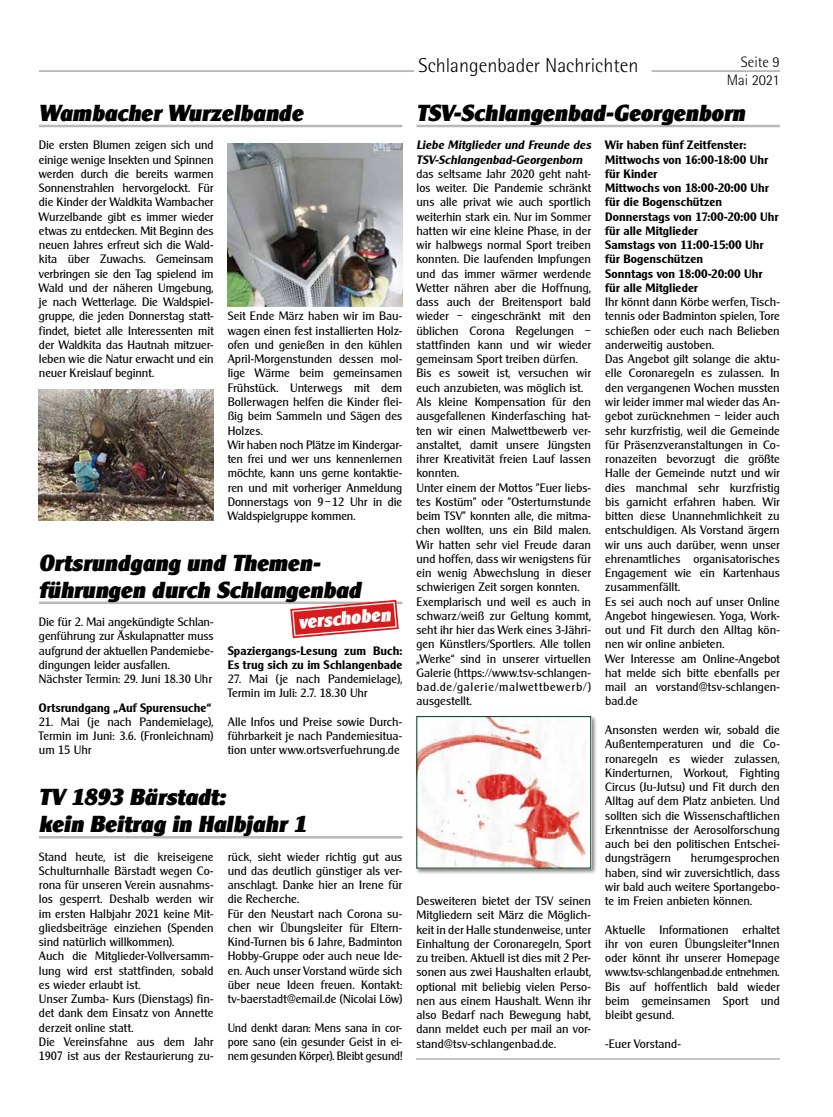
<style>
.page{position:relative;width:833px;height:1117px;background:#fff}
.page>*{position:absolute;margin:0;border:0;box-sizing:border-box;transform-origin:0 0}
.t1{font:italic 22.5px/27px "Cleargothic Serial Heavy Regular";color:#000}
.t2{font:300 20px "Rotis Semi Sans Std";color:#000}
.t3{font:italic 18.75px "Cleargothic Serial Heavy Regular";color:#fff;scale:.95 1}
.t4{font:300 15px/18px "Rotis Semi Sans Std";color:#000;text-align:right}
.t5{font:11.88px/14.2px "Cleargothic Serial Regular";color:#000;text-align:justify}
.t6{font:11.88px/14.2px "Cleargothic Serial Bold";letter-spacing:.005em;color:#000}
.t7{font:italic 11.88px/14.2px "Cleargothic Serial Bold";letter-spacing:.005em;color:#000}
</style>
<div class="page">
<hr style="left:651px;top:70px;width:129px;height:2px;background:#bab9b8">
<hr style="left:39px;top:70px;width:375px;height:2px;background:#bab9b8">
<hr style="left:416px;top:1058px;width:364px;height:1px;background:#c6c5c4">
<hr style="left:39px;top:125px;width:363px;height:2px;background:#bab9b8">
<img style="left:228px;top:144px;width:174px;height:162px">
<img style="left:39px;top:389px;width:174px;height:131px">
<hr style="left:39px;top:601px;width:363px;height:3px;background:#bab9b8">
<svg style="left:290px;top:599px;width:109px;height:39px"></svg>
<hr style="left:416px;top:125px;width:364px;height:2px;background:#bab9b8">
<div style="left:415px;top:714px;width:182px;height:160px;background:#000;opacity:.5"></div>
<img style="left:418px;top:718px;width:171px;height:148px">
<hr style="left:39px;top:835px;width:363px;height:3px;background:#bab9b8">
<h1 class="t1" style="left:39px;top:99px;width:265px">Wambacher Wurzelbande</h1>
<p class="t5" style="left:39px;top:138px;width:176px">Die ersten Blumen zeigen sich und einige wenige Insekten und Spinnen werden durch die bereits warmen Sonnenstrahlen hervorgelockt. Für die Kinder der Waldkita Wambacher Wurzelbande gibt es immer wieder etwas zu entdecken. Mit Beginn des neuen Jahres erfreut sich die Wald&shy;kita über Zuwachs. Gemeinsam verbringen sie den Tag spielend im Wald und der näheren Umgebung, je nach Wetterlage. Die Waldspiel&shy;gruppe, die jeden Donnerstag statt&shy;findet, bietet alle Interessenten mit der Waldkita das Hautnah mitzuer&shy;leben wie die Natur erwacht und ein neuer Kreislauf beginnt.</p>
<p class="t5" style="left:228px;top:309px;width:176px;text-align:left">Seit Ende März haben wir im Bau&shy;wagen einen fest installierten Holz&shy;ofen und genießen in den kühlen<br>April-Morgenstunden dessen mol&shy;lige Wärme beim gemeinsamen<br>Frühstück. Unterwegs mit dem<br>Bollerwagen helfen die Kinder flei&shy;ßig beim Sammeln und Sägen des<br>Holzes.<br>Wir haben noch Plätze im Kindergar&shy;ten frei und wer uns kennenlernen möchte, kann uns gerne kontaktie&shy;ren und mit vorheriger Anmeldung<br>Donnerstags von 9–12 Uhr in die<br>Waldspielgruppe kommen.</p>
<h1 class="t1" style="left:39px;top:549px;width:323px">Ortsrundgang und Themen&shy;führungen durch Schlangenbad</h1>
<p class="t5" style="left:39px;top:614px;width:176px;text-align:left">Die für 2. Mai angekündigte Schlan&shy;genführung zur Äskulapnatter muss aufgrund der aktuellen Pandemiebe&shy;dingungen leider ausfallen.<br>Nächster Termin: 29. Juni 18.30 Uhr</p>
<p class="t6" style="left:39px;top:700px;width:174px">Ortsrundgang „Auf Spurensuche“</p>
<p class="t5" style="left:39px;top:714px;width:176px">21. Mai (je nach Pandemielage), Termin im Juni: 3.6. (Fronleichnam) um 15 Uhr</p>
<h3 class="t3" style="left:297px;top:610px;width:99px;rotate:-5deg">verschoben</h3>
<p class="t6" style="left:228px;top:643px;width:176px">Spaziergangs-Lesung zum Buch:<br>Es trug sich zu im Schlangenbade</p>
<p class="t5" style="left:228px;top:671px;width:176px">27. Mai (je nach Pandemielage),<br>Termin im Juli: 2.7. 18.30 Uhr</p>
<p class="t5" style="left:228px;top:714px;width:176px">Alle Infos und Preise sowie Durch&shy;führbarkeit je nach Pandemiesitua&shy;tion unter www.ortsverfuehrung.de</p>
<h1 class="t1" style="left:39px;top:783px;width:269px">TV 1893 Bärstadt:<br>kein Beitrag in Halbjahr 1</h1>
<p class="t5" style="left:39px;top:849px;width:176px;text-align:left">Stand heute, ist die kreiseigene<br>Schulturnhalle Bärstadt wegen Co&shy;rona für unseren Verein ausnahms&shy;los gesperrt. Deshalb werden wir im ersten Halbjahr 2021 keine Mit&shy;gliedsbeiträge einziehen (Spenden sind natürlich willkommen).<br>Auch die Mitglieder-Vollversamm&shy;lung wird erst stattfinden, sobald es wieder erlaubt ist.<br>Unser Zumba- Kurs (Dienstags) fin&shy;det dank dem Einsatz von Annette derzeit online statt.<br>Die Vereinsfahne aus dem Jahr<br>1907 ist aus der Restaurierung zu-</p>
<p class="t5" style="left:228px;top:849px;width:176px;text-align:left">rück, sieht wieder richtig gut aus und das deutlich günstiger als ver&shy;anschlagt. Danke hier an Irene für die Recherche.<br>Für den Neustart nach Corona su&shy;chen wir Übungsleiter für Eltern-<br>Kind-Turnen bis 6 Jahre, Badminton<br>Hobby-Gruppe oder auch neue Ide&shy;en. Auch unser Vorstand würde sich über neue Ideen freuen. Kontakt: tv-baerstadt@email.de (Nicolai Löw)</p>
<p class="t5" style="left:228px;top:1020px;width:176px">Und denkt daran: Mens sana in cor&shy;pore sano (ein gesunder Geist in ei&shy;nem gesunden Körper). Bleibt gesund!</p>
<h2 class="t2" style="left:418px;top:54px;width:221px">Schlangenbader Nachrichten</h2>
<p class="t4" style="left:726px;top:53px;width:55px">Seite 9<br>Mai 2021</p>
<h1 class="t1" style="left:416px;top:99px;width:330px">TSV-Schlangenbad-Georgenborn</h1>
<p class="t7" style="left:416px;top:138px;width:176px">Liebe Mitglieder und Freunde des<br>TSV-Schlangenbad-Georgenborn</p>
<p class="t5" style="left:416px;top:166px;width:176px;text-align:left">das seltsame Jahr 2020 geht naht&shy;los weiter. Die Pandemie schränkt uns alle privat wie auch sportlich weiterhin stark ein. Nur im Sommer hatten wir eine kleine Phase, in der wir halbwegs normal Sport treiben konnten. Die laufenden Impfungen und das immer wärmer werdende<br>Wetter nähren aber die Hoffnung, dass auch der Breitensport bald wieder – eingeschränkt mit den üblichen Corona Regelungen – stattfinden kann und wir wieder gemeinsam Sport treiben dürfen.<br>Bis es soweit ist, versuchen wir euch anzubieten, was möglich ist.<br>Als kleine Kompensation für den ausgefallenen Kinderfasching hat&shy;ten wir einen Malwettbewerb ver&shy;anstaltet, damit unsere Jüngsten ihrer Kreativität freien Lauf lassen konnten.<br>Unter einem der Mottos "Euer liebs&shy;tes Kostüm" oder "Osterturnstunde beim TSV" konnten alle, die mitma&shy;chen wollten, uns ein Bild malen.<br>Wir hatten sehr viel Freude daran und hoffen, dass wir wenigstens für ein wenig Abwechslung in dieser schwierigen Zeit sorgen konnten.<br>Exemplarisch und weil es auch in schwarz/weiß zur Geltung kommt, seht ihr hier das Werk eines 3-Jähri&shy;gen Künstlers/Sportlers. Alle tollen „Werke“ sind in unserer virtuellen<br>Galerie (https://www.tsv-schlangen&shy;bad.de/galerie/malwettbewerb/) ausgestellt.</p>
<p class="t6" style="left:605px;top:138px;width:175px">Wir haben fünf Zeitfenster:<br>Mittwochs von 16:00-18:00 Uhr für Kinder<br>Mittwochs von 18:00-20:00 Uhr für die Bogenschützen<br>Donnerstags von 17:00-20:00 Uhr für alle Mitglieder<br>Samstags von 11:00-15:00 Uhr für Bogenschützen<br>Sonntags von 18:00-20:00 Uhr für alle Mitglieder</p>
<p class="t5" style="left:605px;top:295px;width:176px;text-align:left">Ihr könnt dann Körbe werfen, Tisch&shy;tennis oder Badminton spielen, Tore schießen oder euch nach Belieben anderweitig austoben.<br>Das Angebot gilt solange die aktu&shy;elle Coronaregeln es zulassen. In den vergangenen Wochen mussten wir leider immer mal wieder das An&shy;gebot zurücknehmen – leider auch sehr kurzfristig, weil die Gemeinde für Präsenzveranstaltungen in Co&shy;ronazeiten bevorzugt die größte<br>Halle der Gemeinde nutzt und wir dies manchmal sehr kurzfristig bis garnicht erfahren haben. Wir bitten diese Unannehmlichkeit zu entschuldigen. Als Vorstand ärgern wir uns auch darüber, wenn unser ehrenamtliches organisatorisches<br>Engagement wie ein Kartenhaus zusammenfällt.<br>Es sei auch noch auf unser Online<br>Angebot hingewiesen. Yoga, Work&shy;out und Fit durch den Alltag kön&shy;nen wir online anbieten.<br>Wer Interesse am Online-Angebot hat melde sich bitte ebenfalls per mail an vorstand@tsv-schlangen&shy;bad.de</p>
<p class="t5" style="left:605px;top:722px;width:176px">Ansonsten werden wir, sobald die Außentemperaturen und die Co&shy;ronaregeln es wieder zulassen, Kinderturnen, Workout, Fighting Circus (Ju-Jutsu) und Fit durch den Alltag auf dem Platz anbieten. Und sollten sich die Wissenschaftlichen Erkenntnisse der Aerosolforschung auch bei den politischen Entschei&shy;dungsträgern</p>
<p class="t5" style="left:605px;top:850px;width:176px;text-indent:86px">herumgesprochen haben, sind wir zuversichtlich, dass wir bald auch weitere Sportangebo&shy;te im Freien anbieten können.</p>
<p class="t5" style="left:605px;top:922px;width:176px">Aktuelle Informationen erhaltet ihr von euren Übungsleiter*Innen oder könnt ihr unserer Homepage www.tsv-schlangenbad.de entnehmen.<br>Bis auf hoffentlich bald wieder beim gemeinsamen Sport und bleibt gesund.</p>
<p class="t5" style="left:605px;top:1036px;width:77px">-Euer Vorstand-</p>
<p class="t5" style="left:416px;top:893px;width:176px">Desweiteren bietet der TSV seinen Mitgliedern seit März die Möglich&shy;keit in der Halle stundenweise, unter Einhaltung der Coronaregeln, Sport zu treiben. Aktuell ist dies mit 2 Per&shy;sonen aus zwei Haushalten erlaubt, optional mit beliebig vielen Perso&shy;nen aus einem Haushalt. Wenn ihr also Bedarf nach Bewegung habt, dann meldet euch per mail an vor&shy;stand@tsv-schlangenbad.de.</p>
</div>
